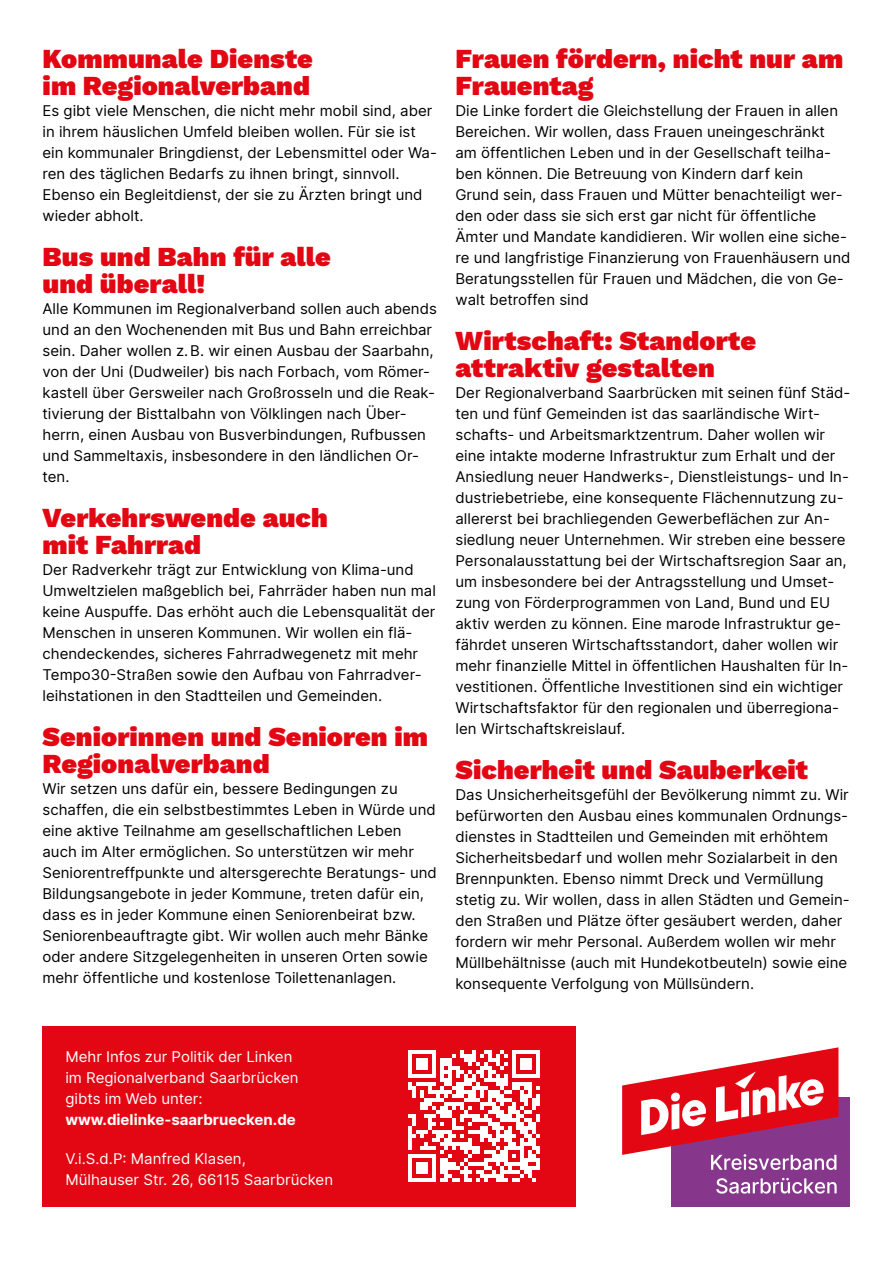
<style>
.page{position:relative;width:893px;height:1263px;background:#fff}
.page>*{position:absolute;margin:0;border:0;box-sizing:border-box;transform-origin:0 0}
.t1{font:900 27px/27px "Work Sans";letter-spacing:.005em;color:#e30613}
.t2{font:15px/21px "Inter";color:#000}
.t3{font:15px/21px "Inter";color:#fff}
.t4{font:700 15px "Inter";color:#fff}
</style>
<div class="page">
<div style="left:43px;top:1026px;width:533px;height:180px;background:#e30613"></div>
<svg style="left:408px;top:1050px;width:132px;height:132px"></svg>
<hr style="left:536px;top:1158px;width:4px;height:12px;background:#fff">
<div style="left:672px;top:1097px;width:178px;height:109px;background:#86368b"></div>
<svg style="left:716px;top:1178px;width:121px;height:15px"></svg>
<svg style="left:622px;top:1047px;width:216px;height:123px"></svg>
<h1 class="t1" style="left:43px;top:44px;width:272px">Kommunale Dienste im Regionalverband</h1>
<p class="t2" style="left:43px;top:99px;width:396px">Es gibt viele Menschen, die nicht mehr mobil sind, aber in ihrem häuslichen Umfeld bleiben wollen. Für sie ist ein kommunaler Bringdienst, der Lebensmittel oder Wa&shy;ren des täglichen Bedarfs zu ihnen bringt, sinnvoll.<br>Ebenso ein Begleitdienst, der sie zu Ärzten bringt und wieder abholt.</p>
<h1 class="t1" style="left:43px;top:242px;width:290px">Bus und Bahn für alle und überall!</h1>
<p class="t2" style="left:43px;top:297px;width:396px">Alle Kommunen im Regionalverband sollen auch abends und an den Wochenenden mit Bus und Bahn erreichbar sein. Daher wollen z.B. wir einen Ausbau der Saarbahn, von der Uni (Dudweiler) bis nach Forbach, vom Römer&shy;kastell über Gersweiler nach Großrosseln und die Reak&shy;tivierung der Bisttalbahn von Völklingen nach Über&shy;herrn, einen Ausbau von Busverbindungen, Rufbussen und Sammeltaxis, insbesondere in den ländlichen Or&shy;ten.</p>
<h1 class="t1" style="left:43px;top:503px;width:287px">Verkehrswende auch mit Fahrrad</h1>
<p class="t2" style="left:43px;top:558px;width:395px">Der Radverkehr trägt zur Entwicklung von Klima-und Umweltzielen maßgeblich bei, Fahrräder haben nun mal keine Auspuffe. Das erhöht auch die Lebensqualität der Menschen in unseren Kommunen. Wir wollen ein flä&shy;chendeckendes, sicheres Fahrradwegenetz mit mehr Tempo30-Straßen sowie den Aufbau von Fahrradver&shy;leihstationen in den Stadtteilen und Gemeinden.</p>
<h1 class="t1" style="left:43px;top:722px;width:387px">Seniorinnen und Senioren im<br>Regionalverband</h1>
<p class="t2" style="left:43px;top:777px;width:396px">Wir setzen uns dafür ein, bessere Bedingungen zu schaffen, die ein selbstbestimmtes Leben in Würde und eine aktive Teilnahme am gesellschaftlichen Leben auch im Alter ermöglichen. So unterstützen wir mehr Seniorentreffpunkte und altersgerechte Beratungs- und Bildungsangebote in jeder Kommune, treten dafür ein, dass es in jeder Kommune einen Seniorenbeirat bzw.<br>Seniorenbeauftragte gibt. Wir wollen auch mehr Bänke oder andere Sitzgelegenheiten in unseren Orten sowie mehr öffentliche und kostenlose Toilettenanlagen.</p>
<h1 class="t1" style="left:455px;top:44px;width:389px">Frauen fördern, nicht nur am<br>Frauentag</h1>
<p class="t2" style="left:455px;top:99px;width:396px">Die Linke fordert die Gleichstellung der Frauen in allen Bereichen. Wir wollen, dass Frauen uneingeschränkt<br>am öffentlichen Leben und in der Gesellschaft teilha&shy;ben können. Die Betreuung von Kindern darf kein Grund sein, dass Frauen und Mütter benachteiligt wer&shy;den oder dass sie sich erst gar nicht für öffentliche Ämter und Mandate kandidieren. Wir wollen eine siche&shy;re und langfristige Finanzierung von Frauenhäusern und Beratungsstellen für Frauen und Mädchen, die von Ge&shy;walt betroffen sind</p>
<h1 class="t1" style="left:455px;top:326px;width:302px">Wirtschaft: Standorte attraktiv gestalten</h1>
<p class="t2" style="left:455px;top:381px;width:396px">Der Regionalverband Saarbrücken mit seinen fünf Städ&shy;ten und fünf Gemeinden ist das saarländische Wirt&shy;schafts- und Arbeitsmarktzentrum. Daher wollen wir eine intakte moderne Infrastruktur zum Erhalt und der Ansiedlung neuer Handwerks-, Dienstleistungs- und In&shy;dustriebetriebe, eine konsequente Flächennutzung zu&shy;allererst bei brachliegenden Gewerbeflächen zur An&shy;siedlung neuer Unternehmen. Wir streben eine bessere Personalausstattung bei der Wirtschaftsregion Saar an, um insbesondere bei der Antragsstellung und Umset&shy;zung von Förderprogrammen von Land, Bund und EU aktiv werden zu können. Eine marode Infrastruktur ge&shy;fährdet unseren Wirtschaftsstandort, daher wollen wir mehr finanzielle Mittel in öffentlichen Haushalten für In&shy;vestitionen. Öffentliche Investitionen sind ein wichtiger Wirtschaftsfaktor für den regionalen und überregiona&shy;len Wirtschaftskreislauf.</p>
<h1 class="t1" style="left:455px;top:755px;width:354px">Sicherheit und Sauberkeit</h1>
<p class="t2" style="left:455px;top:783px;width:396px">Das Unsicherheitsgefühl der Bevölkerung nimmt zu. Wir befürworten den Ausbau eines kommunalen Ordnungs&shy;dienstes in Stadtteilen und Gemeinden mit erhöhtem Sicherheitsbedarf und wollen mehr Sozialarbeit in den Brennpunkten. Ebenso nimmt Dreck und Vermüllung stetig zu. Wir wollen, dass in allen Städten und Gemein&shy;den Straßen und Plätze öfter gesäubert werden, daher fordern wir mehr Personal. Außerdem wollen wir mehr Müllbehältnisse (auch mit Hundekotbeuteln) sowie eine konsequente Verfolgung von Müllsündern.</p>
<p class="t3" style="left:65px;top:1045px;width:235px">Mehr Infos zur Politik der Linken im Regionalverband Saarbrücken gibts im Web unter:</p>
<p class="t4" style="left:65px;top:1108px;width:232px">www.dielinke-saarbruecken.de</p>
<p class="t3" style="left:65px;top:1147px;width:269px">V.i.S.d.P: Manfred Klasen,<br>Mülhauser Str. 26, 66115 Saarbrücken</p>
</div>
